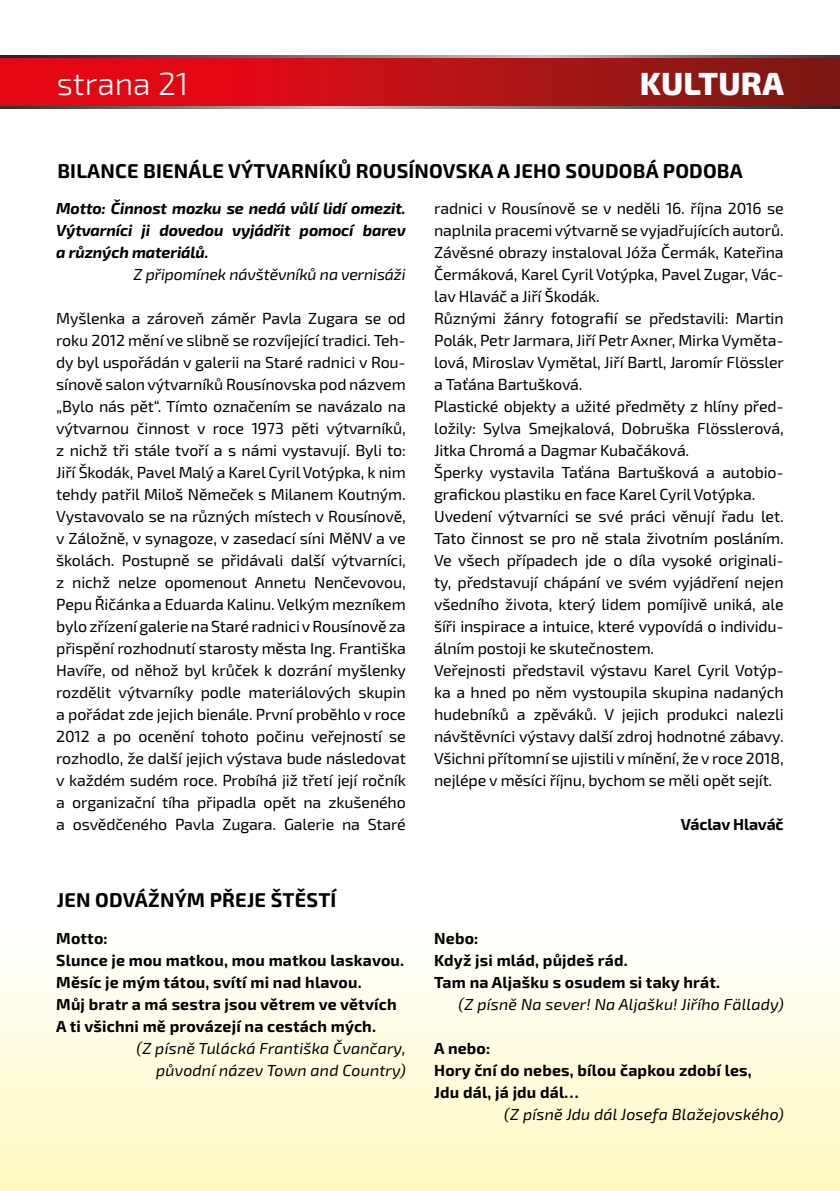
<style>
.page{position:relative;width:840px;height:1191px;background:#fff}
.page>*{position:absolute;margin:0;border:0;box-sizing:border-box;transform-origin:0 0}
.t1{font:300 32px "Exo 2.0";color:#fff}
.t2{font:800 32px "Exo 2.0";letter-spacing:.01em;color:#fff}
.t3{font:700 20px "Exo 2.0";letter-spacing:.01em;color:#000}
.t4{font:16px/22px "Exo 2.0";letter-spacing:-.01em;color:#000;text-align:justify}
.t5{font:700 16px/22px "Exo 2.0";letter-spacing:.01em;color:#000}
.t6{font:italic 16px/22px "Exo 2.0";letter-spacing:.01em;color:#000;text-align:right}
.t7{font:italic 700 16px/22px "Exo 2.0";letter-spacing:-.01em;color:#000;text-align:justify}
.t8{font:italic 16px "Exo 2.0";letter-spacing:-.01em;color:#000}
.t9{font:700 16px "Exo 2.0";letter-spacing:-.01em;color:#000}
</style>
<div class="page">
<svg style="left:0;top:57px;width:839px;height:50px;background:#b71317"></svg>
<svg style="left:0;top:55px;width:839px;height:2px;background:#747373"></svg>
<svg style="left:1px;top:107px;width:838px;height:2px;background:#757474"></svg>
<svg style="left:0;top:970px;width:839px;height:221px;background:#fffbd9"></svg>
<h1 class="t1" style="left:57px;top:65px;width:133px">strana 21</h1>
<h1 class="t2" style="left:639px;top:64px;width:145px">KULTURA</h1>
<p class="t3" style="left:57px;top:159px;width:686px">BILANCE BIENÁLE VÝTVARNÍKŮ ROUSÍNOVSKA A JEHO SOUDOBÁ PODOBA</p>
<p class="t7" style="left:56px;top:198px;width:351px">Motto: Činnost mozku se nedá vůlí lidí omezit.<br>Výtvarníci ji dovedou vyjádřit pomocí barev a různých materiálů.</p>
<p class="t8" style="left:133px;top:265px;width:273px">Z připomínek návštěvníků na vernisáži</p>
<p class="t4" style="left:56px;top:308px;width:351px">Myšlenka a zároveň záměr Pavla Zugara se od roku 2012 mění ve slibně se rozvíjející tradici. Teh&shy;dy byl uspořádán v galerii na Staré radnici v Rou&shy;sínově salon výtvarníků Rousínovska pod názvem „Bylo nás pět“. Tímto označením se navázalo na výtvarnou činnost v roce 1973 pěti výtvarníků, z nichž tři stále tvoří a s námi vystavují. Byli to:<br>Jiří Škodák, Pavel Malý a Karel Cyril Votýpka, k nim tehdy patřil Miloš Němeček s Milanem Koutným.<br>Vystavovalo se na různých místech v Rousínově, v Záložně, v synagoze, v zasedací síni MěNV a ve školách. Postupně se přidávali další výtvarníci, z nichž nelze opomenout Annetu Nenčevovou, Pepu Řičánka a Eduarda Kalinu. Velkým mezníkem bylo zřízení galerie na Staré radnici v Rousínově za přispění rozhodnutí starosty města Ing. Františka Havíře, od něhož byl krůček k dozrání myšlenky rozdělit výtvarníky podle materiálových skupin a pořádat zde jejich bienále. První proběhlo v roce 2012 a po ocenění tohoto počinu veřejností se rozhodlo, že další jejich výstava bude následovat v každém sudém roce. Probíhá již třetí její ročník a organizační tíha připadla opět na zkušeného a osvědčeného Pavla Zugara. Galerie na Staré</p>
<p class="t3" style="left:57px;top:888px;width:281px">JEN ODVÁŽNÝM PŘEJE ŠTĚSTÍ</p>
<p class="t5" style="left:56px;top:928px;width:349px">Motto:<br>Slunce je mou matkou, mou matkou laskavou.<br>Měsíc je mým tátou, svítí mi nad hlavou.<br>Můj bratr a má sestra jsou větrem ve větvích A ti všichni mě provázejí na cestách mých.</p>
<p class="t6" style="left:136px;top:1038px;width:270px">(Z písně Tulácká Františka Čvančary, původní název Town and Country)</p>
<p class="t4" style="left:434px;top:198px;width:351px;text-align:left">radnici v Rousínově se v neděli 16. října 2016 se naplnila pracemi výtvarně se vyjadřujících autorů.<br>Závěsné obrazy instaloval Jóža Čermák, Kateřina Čermáková, Karel Cyril Votýpka, Pavel Zugar, Vác&shy;lav Hlaváč a Jiří Škodák.<br>Různými žánry fotografií se představili: Martin Polák, Petr Jarmara, Jiří Petr Axner, Mirka Vyměta&shy;lová, Miroslav Vymětal, Jiří Bartl, Jaromír Flössler a Taťána Bartušková.<br>Plastické objekty a užité předměty z hlíny před&shy;ložily: Sylva Smejkalová, Dobruška Flösslerová, Jitka Chromá a Dagmar Kubačáková.<br>Šperky vystavila Taťána Bartušková a autobio&shy;grafickou plastiku en face Karel Cyril Votýpka.<br>Uvedení výtvarníci se své práci věnují řadu let.<br>Tato činnost se pro ně stala životním posláním.<br>Ve všech případech jde o díla vysoké originali&shy;ty, představují chápání ve svém vyjádření nejen všedního života, který lidem pomíjivě uniká, ale šíři inspirace a intuice, které vypovídá o individu&shy;álním postoji ke skutečnostem.<br>Veřejnosti představil výstavu Karel Cyril Votýp&shy;ka a hned po něm vystoupila skupina nadaných hudebníků a zpěváků. V jejich produkci nalezli návštěvníci výstavy další zdroj hodnotné zábavy.<br>Všichni přítomní se ujistili v mínění, že v roce 2018, nejlépe v měsíci říjnu, bychom se měli opět sejít.</p>
<p class="t9" style="left:680px;top:815px;width:104px">Václav Hlaváč</p>
<p class="t5" style="left:434px;top:928px;width:287px">Nebo:<br>Když jsi mlád, půjdeš rád.<br>Tam na Aljašku s osudem si taky hrát.</p>
<p class="t6" style="left:458px;top:994px;width:326px">(Z písně Na sever! Na Aljašku! Jiřího Fällady)</p>
<p class="t5" style="left:434px;top:1038px;width:319px">A nebo:<br>Hory ční do nebes, bílou čapkou zdobí les,<br>Jdu dál, já jdu dál…</p>
<p class="t6" style="left:504px;top:1104px;width:281px">(Z písně Jdu dál Josefa Blažejovského)</p>
</div>
